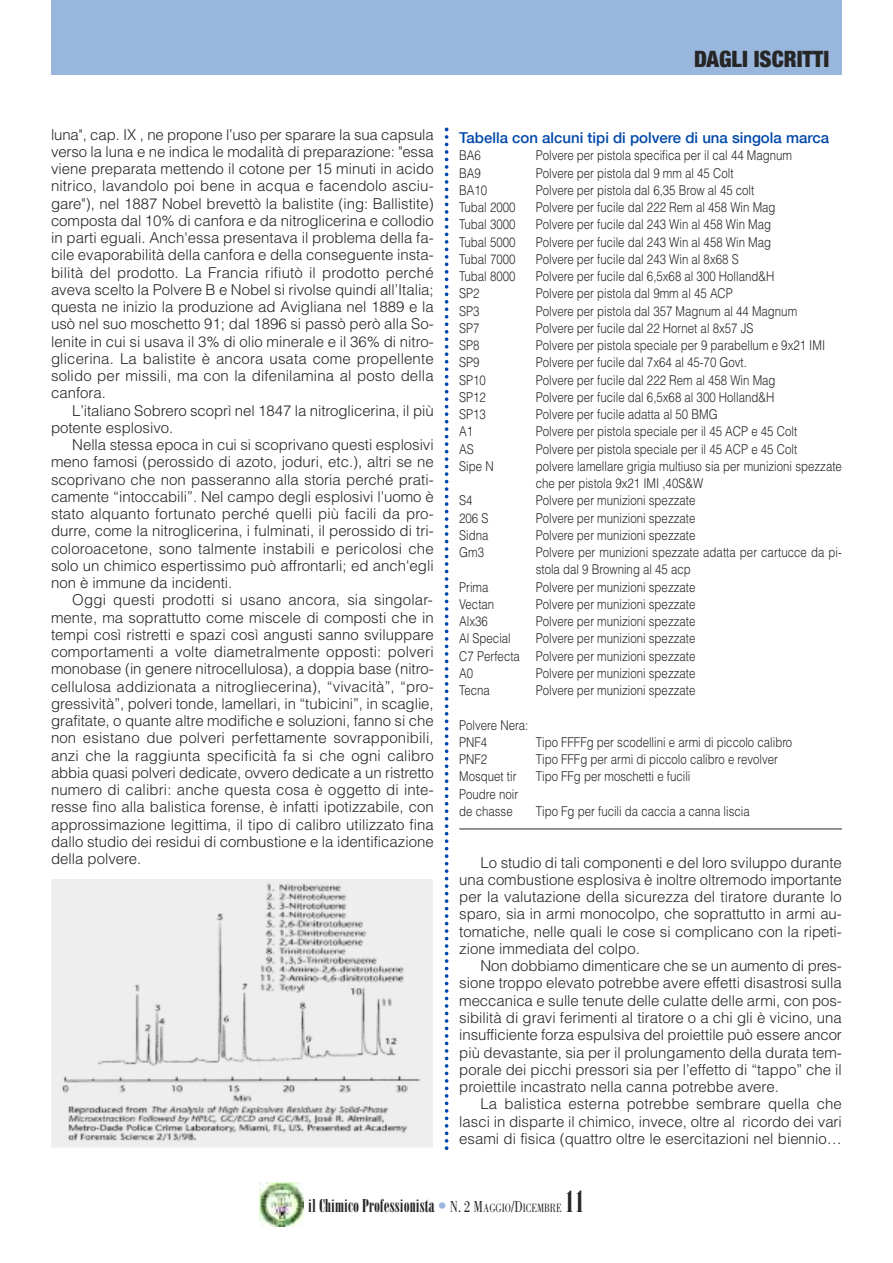
<style>
.page{position:relative;width:893px;height:1263px;background:#fff}
.page>*{position:absolute;margin:0;border:0;box-sizing:border-box;transform-origin:0 0}
.t1{font:30px "Bodoni Poster Compressed";color:#272627}
.t2{font:900 condensed 22.5px "Helvetica Neue";color:#272627}
.t3{font:18px "Bodoni Poster Compressed";color:#272627}
.t4{font:300 15px/17.2px "Helvetica";color:#272627;text-align:justify}
.t5{font:500 15px "Helvetica Neue";color:#0048aa}
.t6{font:300 13.5px/17.2px "Helvetica";color:#272627;scale:.85 1}
.s1{color:#99b6dd}
.s2{font-family:"Bodoni";font-size:16.5px}
.s3{font-family:"Bodoni";font-size:12.3px}
</style>
<div class="page">
<hr style="left:51px;top:74px;width:791px;height:1px;background:#272627">
<div style="left:51px;top:0;width:791px;height:74px;background:#99b6dd"></div>
<img style="left:259px;top:1182px;width:45px;height:44px">
<hr style="left:459px;top:829px;width:383px;height:1px;background:#272627">
<svg style="left:445px;top:128px;width:3px;height:1022px"></svg>
<img style="left:51px;top:879px;width:382px;height:268px">
<p class="t4" style="left:51px;top:126px;width:384px">luna", cap. IX , ne propone l’uso per sparare la sua capsula verso la luna e ne indica le modalità di preparazione: "essa viene preparata mettendo il cotone per 15 minuti in acido nitrico, lavandolo poi bene in acqua e facendolo asciu&shy;gare"), nel 1887 Nobel brevettò la balistite (ing: Ballistite) composta dal 10% di canfora e da nitroglicerina e collodio in parti eguali. Anch'essa presentava il problema della fa&shy;cile evaporabilità della canfora e della conseguente insta&shy;bilità del prodotto. La Francia rifiutò il prodotto perché aveva scelto la Polvere B e Nobel si rivolse quindi all’Italia; questa ne inizio la produzione ad Avigliana nel 1889 e la usò nel suo moschetto 91; dal 1896 si passò però alla So&shy;lenite in cui si usava il 3% di olio minerale e il 36% di nitro&shy;glicerina. La balistite è ancora usata come propellente solido per missili, ma con la difenilamina al posto della canfora.</p>
<p class="t4" style="left:51px;top:402px;width:384px;text-indent:21px">L’italiano Sobrero scoprì nel 1847 la nitroglicerina, il più potente esplosivo.</p>
<p class="t4" style="left:51px;top:436px;width:384px;text-indent:21px">Nella stessa epoca in cui si scoprivano questi esplosivi meno famosi (perossido di azoto, joduri, etc.), altri se ne scoprivano che non passeranno alla storia perché prati&shy;camente “intoccabili”. Nel campo degli esplosivi l’uomo è stato alquanto fortunato perché quelli più facili da pro&shy;durre, come la nitroglicerina, i fulminati, il perossido di tri&shy;coloroacetone, sono talmente instabili e pericolosi che solo un chimico espertissimo può affrontarli; ed anch'egli non è immune da incidenti.</p>
<p class="t4" style="left:51px;top:592px;width:384px;text-indent:21px">Oggi questi prodotti si usano ancora, sia singolar&shy;mente, ma soprattutto come miscele di composti che in tempi così ristretti e spazi così angusti sanno sviluppare comportamenti a volte diametralmente opposti: polveri monobase (in genere nitrocellulosa), a doppia base (nitro&shy;cellulosa addizionata a nitrogliecerina), “vivacità”, “pro&shy;gressività”, polveri tonde, lamellari, in “tubicini”, in scaglie, grafitate, o quante altre modifiche e soluzioni, fanno si che non esistano due polveri perfettamente sovrapponibili, anzi che la raggiunta specificità fa si che ogni calibro abbia quasi polveri dedicate, ovvero dedicate a un ristretto numero di calibri: anche questa cosa è oggetto di inte&shy;resse fino alla balistica forense, è infatti ipotizzabile, con approssimazione legittima, il tipo di calibro utilizzato fina dallo studio dei residui di combustione e la identificazione della polvere.</p>
<h2 class="t2" style="left:694px;top:45px;width:137px">DAGLI ISCRITTI</h2>
<p class="t5" style="left:459px;top:128px;width:371px">Tabella con alcuni tipi di polvere di una singola marca</p>
<p class="t6" style="left:459px;top:147px;width:27px">BA6</p>
<p class="t6" style="left:536px;top:147px;width:303px">Polvere per pistola specifica per il cal 44 Magnum</p>
<p class="t6" style="left:459px;top:164px;width:27px">BA9</p>
<p class="t6" style="left:536px;top:164px;width:234px">Polvere per pistola dal 9 mm al 45 Colt</p>
<p class="t6" style="left:459px;top:182px;width:35px">BA10</p>
<p class="t6" style="left:536px;top:182px;width:259px">Polvere per pistola dal 6,35 Brow al 45 colt</p>
<p class="t6" style="left:459px;top:199px;width:68px">Tubal 2000</p>
<p class="t6" style="left:536px;top:199px;width:284px">Polvere per fucile dal 222 Rem al 458 Win Mag</p>
<p class="t6" style="left:459px;top:216px;width:68px">Tubal 3000</p>
<p class="t6" style="left:536px;top:216px;width:278px">Polvere per fucile dal 243 Win al 458 Win Mag</p>
<p class="t6" style="left:459px;top:233px;width:68px">Tubal 5000</p>
<p class="t6" style="left:536px;top:233px;width:278px">Polvere per fucile dal 243 Win al 458 Win Mag</p>
<p class="t6" style="left:459px;top:251px;width:68px">Tubal 7000</p>
<p class="t6" style="left:536px;top:251px;width:240px">Polvere per fucile dal 243 Win al 8x68 S</p>
<p class="t6" style="left:459px;top:268px;width:68px">Tubal 8000</p>
<p class="t6" style="left:536px;top:268px;width:282px">Polvere per fucile dal 6,5x68 al 300 Holland&amp;H</p>
<p class="t6" style="left:459px;top:285px;width:25px">SP2</p>
<p class="t6" style="left:536px;top:285px;width:233px">Polvere per pistola dal 9mm al 45 ACP</p>
<p class="t6" style="left:459px;top:302px;width:25px">SP3</p>
<p class="t6" style="left:536px;top:302px;width:309px">Polvere per pistola dal 357 Magnum al 44 Magnum</p>
<p class="t6" style="left:459px;top:320px;width:25px">SP7</p>
<p class="t6" style="left:536px;top:320px;width:258px">Polvere per fucile dal 22 Hornet al 8x57 JS</p>
<p class="t6" style="left:459px;top:337px;width:25px">SP8</p>
<p class="t6" style="left:536px;top:337px;width:342px">Polvere per pistola speciale per 9 parabellum e 9x21 IMI</p>
<p class="t6" style="left:459px;top:354px;width:25px">SP9</p>
<p class="t6" style="left:536px;top:354px;width:250px">Polvere per fucile dal 7x64 al 45-70 Govt.</p>
<p class="t6" style="left:459px;top:371px;width:33px">SP10</p>
<p class="t6" style="left:536px;top:371px;width:284px">Polvere per fucile dal 222 Rem al 458 Win Mag</p>
<p class="t6" style="left:459px;top:389px;width:33px">SP12</p>
<p class="t6" style="left:536px;top:389px;width:282px">Polvere per fucile dal 6,5x68 al 300 Holland&amp;H</p>
<p class="t6" style="left:459px;top:406px;width:33px">SP13</p>
<p class="t6" style="left:536px;top:406px;width:215px">Polvere per fucile adatta al 50 BMG</p>
<p class="t6" style="left:459px;top:423px;width:18px">A1</p>
<p class="t6" style="left:536px;top:423px;width:309px">Polvere per pistola speciale per il 45 ACP e 45 Colt</p>
<p class="t6" style="left:459px;top:440px;width:19px">AS</p>
<p class="t6" style="left:536px;top:440px;width:309px">Polvere per pistola speciale per il 45 ACP e 45 Colt</p>
<p class="t6" style="left:459px;top:458px;width:42px">Sipe N</p>
<p class="t6" style="left:536px;top:458px;width:362px">polvere lamellare grigia multiuso sia per munizioni spezzate che per pistola 9x21 IMI ,40S&amp;W</p>
<p class="t6" style="left:459px;top:492px;width:17px">S4</p>
<p class="t6" style="left:536px;top:492px;width:189px">Polvere per munizioni spezzate</p>
<p class="t6" style="left:459px;top:509px;width:36px">206 S</p>
<p class="t6" style="left:536px;top:509px;width:189px">Polvere per munizioni spezzate</p>
<p class="t6" style="left:459px;top:527px;width:36px">Sidna</p>
<p class="t6" style="left:536px;top:527px;width:189px">Polvere per munizioni spezzate</p>
<p class="t6" style="left:459px;top:544px;width:31px">Gm3</p>
<p class="t6" style="left:536px;top:544px;width:362px">Polvere per munizioni spezzate adatta per cartucce da pi&shy;stola dal 9 Browning al 45 acp</p>
<p class="t6" style="left:459px;top:578px;width:36px">Prima</p>
<p class="t6" style="left:536px;top:578px;width:189px">Polvere per munizioni spezzate</p>
<p class="t6" style="left:459px;top:596px;width:43px">Vectan</p>
<p class="t6" style="left:536px;top:596px;width:189px">Polvere per munizioni spezzate</p>
<p class="t6" style="left:459px;top:613px;width:35px">Alx36</p>
<p class="t6" style="left:536px;top:613px;width:189px">Polvere per munizioni spezzate</p>
<p class="t6" style="left:459px;top:630px;width:62px">Al Special</p>
<p class="t6" style="left:459px;top:630px;width:279px;text-align:justify;text-indent:77px">Polvere per munizioni spezzate C7 Perfecta Polvere per munizioni spezzate A0</p>
<p class="t6" style="left:536px;top:665px;width:189px">Polvere per munizioni spezzate</p>
<p class="t6" style="left:459px;top:682px;width:37px">Tecna</p>
<p class="t6" style="left:536px;top:682px;width:189px">Polvere per munizioni spezzate</p>
<p class="t6" style="left:459px;top:716px;width:83px">Polvere Nera:<br>PNF4</p>
<p class="t6" style="left:536px;top:734px;width:303px">Tipo FFFFg per scodellini e armi di piccolo calibro</p>
<p class="t6" style="left:459px;top:751px;width:34px">PNF2</p>
<p class="t6" style="left:536px;top:751px;width:287px">Tipo FFFg per armi di piccolo calibro e revolver</p>
<p class="t6" style="left:459px;top:768px;width:69px">Mosquet tir</p>
<p class="t6" style="left:536px;top:768px;width:183px">Tipo FFg per moschetti e fucili</p>
<p class="t6" style="left:459px;top:785px;width:71px">Poudre noir de chasse</p>
<p class="t6" style="left:536px;top:803px;width:253px">Tipo Fg per fucili da caccia a canna liscia</p>
<p class="t4" style="left:459px;top:854px;width:384px;text-indent:21px">Lo studio di tali componenti e del loro sviluppo durante una combustione esplosiva è inoltre oltremodo importante per la valutazione della sicurezza del tiratore durante lo sparo, sia in armi monocolpo, che soprattutto in armi au&shy;tomatiche, nelle quali le cose si complicano con la ripeti&shy;zione immediata del colpo.</p>
<p class="t4" style="left:459px;top:957px;width:384px;text-indent:21px">Non dobbiamo dimenticare che se un aumento di pres&shy;sione troppo elevato potrebbe avere effetti disastrosi sulla meccanica e sulle tenute delle culatte delle armi, con pos&shy;sibilità di gravi ferimenti al tiratore o a chi gli è vicino, una insufficiente forza espulsiva del proiettile può essere ancor più devastante, sia per il prolungamento della durata tem&shy;porale dei picchi pressori sia per l’effetto di “tappo” che il proiettile incastrato nella canna potrebbe avere.</p>
<p class="t4" style="left:459px;top:1095px;width:384px;text-indent:21px">La balistica esterna potrebbe sembrare quella che lasci in disparte il chimico, invece, oltre al ricordo dei vari esami di fisica (quattro oltre le esercitazioni nel biennio…</p>
<p class="t3" style="left:308px;top:1199px;width:255px">il Chimico Professionista <span class="s1">•</span> <span class="s2">N. 2 M</span><span class="s3">AGGIO</span><span class="s2">/D</span><span class="s3">ICEMBRE</span></p>
<h1 class="t1" style="left:565px;top:1191px;width:21px">11</h1>
</div>
